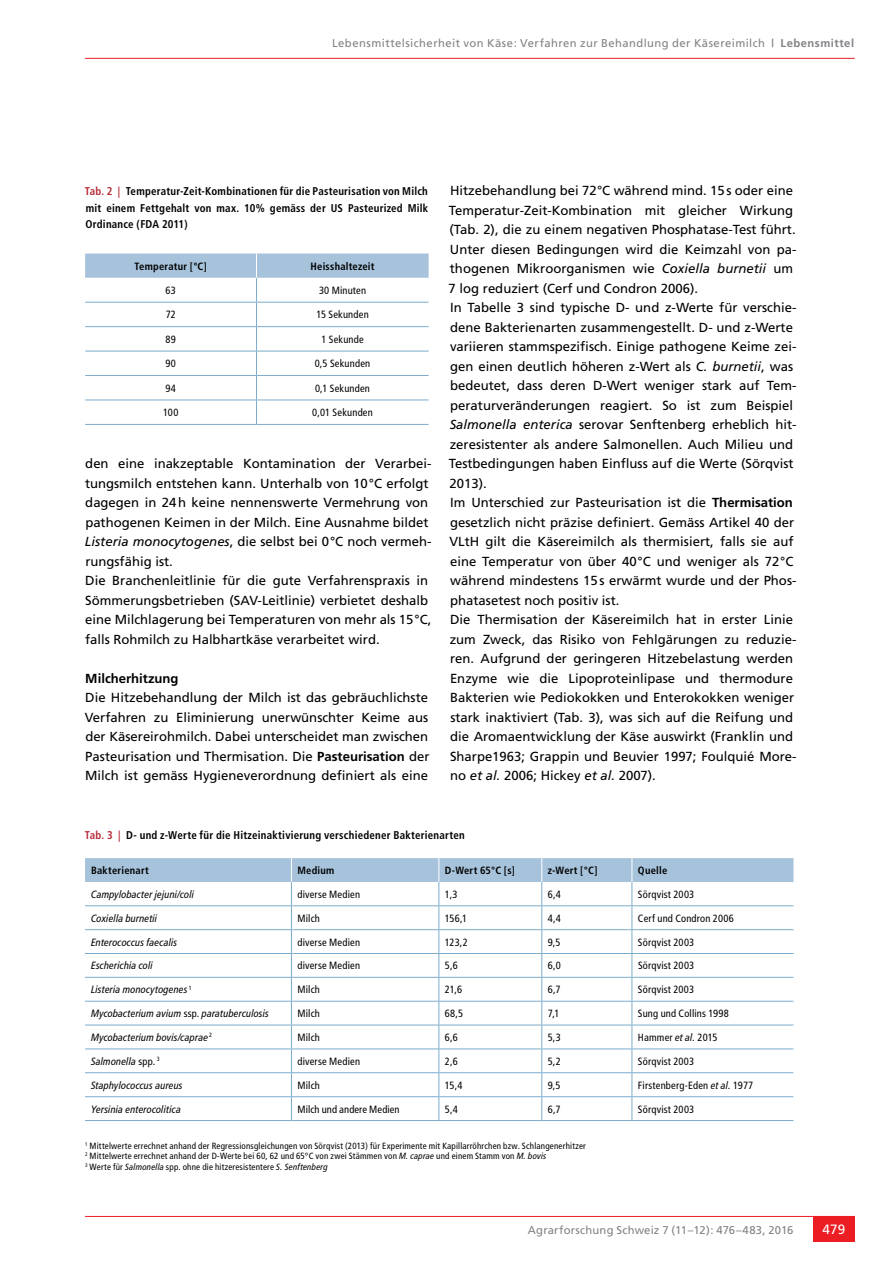
<style>
.page{position:relative;width:893px;height:1263px;background:#fff}
.page>*{position:absolute;margin:0;border:0;box-sizing:border-box;transform-origin:0 0}
.t1{font:13.5px "Frutiger";color:#fff}
.t2{font:13.2px/19.5px "Frutiger";color:#000}
.t3{font:700 13.2px "Frutiger";color:#000}
.t4{font:700 condensed 11.25px/16.5px "Frutiger";letter-spacing:.02em;color:#000;text-align:justify}
.t5{font:11.25px "Frutiger";letter-spacing:.035em;color:#808285}
.t6{font:11.25px "Frutiger";letter-spacing:.015em;color:#808285}
.t7{font:condensed 10.5px "Frutiger";letter-spacing:.015em;color:#000}
.t8{font:italic condensed 10.5px "Frutiger LT Std";letter-spacing:.01em;color:#000}
.t9{font:700 condensed 10.5px "Frutiger";letter-spacing:.02em;color:#000}
.t10{font:condensed 9px/10.8px "Frutiger";letter-spacing:.02em;color:#000}
.s1{font-weight:700}
.s2{color:#b82937}
.s3{font-style:italic}
.s4{font-family:"Frutiger";font-style:normal}
.s5{font-family:"Frutiger LT Std";font-style:italic}
</style>
<div class="page">
<hr style="left:85px;top:1216px;width:770px;height:1px;background:#ed1d24">
<div style="left:813px;top:1216px;width:42px;height:26px;background:#ed1d24"></div>
<hr style="left:85px;top:58px;width:770px;height:1px;background:#ed1d24">
<hr style="left:85px;top:424px;width:171px;height:1px;background:#7daccd">
<hr style="left:256px;top:424px;width:173px;height:1px;background:#7daccd">
<svg style="left:85px;top:254px;width:344px;height:170px"></svg>
<hr style="left:85px;top:326px;width:171px;height:1px;background:#7daccd">
<hr style="left:256px;top:326px;width:173px;height:1px;background:#7daccd">
<hr style="left:85px;top:1120px;width:206px;height:1px;background:#7daccd">
<hr style="left:291px;top:1120px;width:148px;height:1px;background:#7daccd">
<hr style="left:439px;top:1120px;width:103px;height:1px;background:#7daccd">
<hr style="left:542px;top:1120px;width:90px;height:1px;background:#7daccd">
<hr style="left:632px;top:1120px;width:161px;height:1px;background:#7daccd">
<svg style="left:85px;top:858px;width:708px;height:262px"></svg>
<hr style="left:85px;top:929px;width:206px;height:1px;background:#7daccd">
<hr style="left:291px;top:929px;width:148px;height:1px;background:#7daccd">
<hr style="left:439px;top:929px;width:103px;height:1px;background:#7daccd">
<hr style="left:542px;top:929px;width:90px;height:1px;background:#7daccd">
<hr style="left:632px;top:929px;width:161px;height:1px;background:#7daccd">
<p class="t5" style="left:332px;top:36px;width:523px">Lebensmittelsicherheit von Käse: Verfahren zur Behandlung der Käsereimilch <span class="s1">| Lebensmittel</span></p>
<p class="t4" style="left:85px;top:183px;width:345px"><span class="s2">Tab. 2 |</span> Temperatur-Zeit-Kombinationen für die Pasteurisation von Milch mit einem Fettgehalt von max. 10% gemäss der US Pasteurized Milk Ordinance (FDA 2011)</p>
<p class="t9" style="left:135px;top:260px;width:74px">Temperatur [°C]</p>
<p class="t9" style="left:311px;top:260px;width:65px">Heisshaltezeit</p>
<p class="t7" style="left:166px;top:284px;width:12px">63</p>
<p class="t7" style="left:319px;top:284px;width:49px">30 Minuten</p>
<p class="t7" style="left:166px;top:309px;width:12px">72</p>
<p class="t7" style="left:316px;top:309px;width:54px">15 Sekunden</p>
<p class="t7" style="left:166px;top:333px;width:12px">89</p>
<p class="t7" style="left:321px;top:333px;width:44px">1 Sekunde</p>
<p class="t7" style="left:166px;top:357px;width:12px">90</p>
<p class="t7" style="left:315px;top:357px;width:57px">0,5 Sekunden</p>
<p class="t7" style="left:166px;top:382px;width:12px">94</p>
<p class="t7" style="left:315px;top:382px;width:57px">0,1 Sekunden</p>
<p class="t7" style="left:163px;top:406px;width:17px">100</p>
<p class="t7" style="left:312px;top:406px;width:62px">0,01 Sekunden</p>
<p class="t2" style="left:85px;top:454px;width:348px">den eine inakzeptable Kontamination der Verarbei&shy;tungsmilch entstehen kann. Unterhalb von 10°C erfolgt dagegen in 24h keine nennenswerte Vermehrung von pathogenen Keimen in der Milch. Eine Ausnahme bildet <span class="s3">Listeria monocytogenes</span>, die selbst bei 0°C noch vermeh&shy;rungsfähig ist.<br>Die Branchenleitlinie für die gute Verfahrenspraxis in Sömmerungsbetrieben (SAV-Leitlinie) verbietet deshalb eine Milchlagerung bei Temperaturen von mehr als 15°C, falls Rohmilch zu Halbhartkäse verarbeitet wird.</p>
<p class="t3" style="left:85px;top:670px;width:95px">Milcherhitzung</p>
<p class="t2" style="left:85px;top:688px;width:346px;text-align:justify">Die Hitzebehandlung der Milch ist das gebräuchlichste Verfahren zu Eliminierung unerwünschter Keime aus der Käsereirohmilch. Dabei unterscheidet man zwischen Pasteurisation und Thermisation. Die <span class="s1">Pasteurisation</span> der Milch ist gemäss Hygieneverordnung definiert als eine</p>
<p class="t2" style="left:449px;top:181px;width:349px">Hitzebehandlung bei 72°C während mind. 15s oder eine Temperatur-Zeit-Kombination mit gleicher Wirkung (Tab. 2), die zu einem negativen Phosphatase-Test führt.<br>Unter diesen Bedingungen wird die Keimzahl von pa&shy;thogenen Mikroorganismen wie <span class="s3">Coxiella burnetii</span> um 7 log reduziert (Cerf und Condron 2006).<br>In Tabelle 3 sind typische D- und z-Werte für verschie&shy;dene Bakterienarten zusammengestellt. D- und z-Werte variieren stammspezifisch. Einige pathogene Keime zei&shy;gen einen deutlich höheren z-Wert als <span class="s3">C. burnetii</span>, was bedeutet, dass deren D-Wert weniger stark auf Tem&shy;peraturveränderungen reagiert. So ist zum Beispiel <span class="s3">Salmonella enterica</span> serovar Senftenberg erheblich hit&shy;zeresistenter als andere Salmonellen. Auch Milieu und Testbedingungen haben Einfluss auf die Werte (Sörqvist 2013).<br>Im Unterschied zur Pasteurisation ist die <span class="s1">Thermisation </span>gesetzlich nicht präzise definiert. Gemäss Artikel 40 der VLtH gilt die Käsereimilch als thermisiert, falls sie auf eine Temperatur von über 40°C und weniger als 72°C während mindestens 15s erwärmt wurde und der Phos&shy;phatasetest noch positiv ist.<br>Die Thermisation der Käsereimilch hat in erster Linie zum Zweck, das Risiko von Fehlgärungen zu reduzie&shy;ren. Aufgrund der geringeren Hitzebelastung werden Enzyme wie die Lipoproteinlipase und thermodure Bakterien wie Pediokokken und Enterokokken weniger stark inaktiviert (Tab. 3), was sich auf die Reifung und die Aromaentwicklung der Käse auswirkt (Franklin und Sharpe1963; Grappin und Beuvier 1997; Foulquié More&shy;no <span class="s3">et al.</span> 2006; Hickey <span class="s3">et al.</span> 2007).</p>
<p class="t4" style="left:85px;top:826px;width:381px"><span class="s2">Tab. 3 |</span> D- und z-Werte für die Hitzeinaktivierung verschiedener Bakterienarten</p>
<p class="t9" style="left:91px;top:864px;width:59px">Bakterienart</p>
<p class="t9" style="left:297px;top:864px;width:39px">Medium</p>
<p class="t9" style="left:445px;top:864px;width:72px">D-Wert 65°C [s]</p>
<p class="t9" style="left:548px;top:864px;width:51px">z-Wert [°C]</p>
<p class="t9" style="left:638px;top:864px;width:31px">Quelle</p>
<p class="t8" style="left:91px;top:888px;width:105px">Campylobacter jejuni/coli</p>
<p class="t7" style="left:297px;top:888px;width:64px">diverse Medien</p>
<p class="t7" style="left:445px;top:888px;width:14px">1,3</p>
<p class="t7" style="left:548px;top:888px;width:15px">6,4</p>
<p class="t7" style="left:638px;top:888px;width:58px">Sörqvist 2003</p>
<p class="t8" style="left:91px;top:912px;width:68px">Coxiella burnetii</p>
<p class="t7" style="left:297px;top:912px;width:24px">Milch</p>
<p class="t7" style="left:445px;top:912px;width:24px">156,1</p>
<p class="t7" style="left:548px;top:912px;width:15px">4,4</p>
<p class="t7" style="left:638px;top:912px;width:97px">Cerf und Condron 2006</p>
<p class="t8" style="left:91px;top:936px;width:88px">Enterococcus faecalis</p>
<p class="t7" style="left:297px;top:936px;width:64px">diverse Medien</p>
<p class="t7" style="left:445px;top:936px;width:24px">123,2</p>
<p class="t7" style="left:548px;top:936px;width:14px">9,5</p>
<p class="t7" style="left:638px;top:936px;width:58px">Sörqvist 2003</p>
<p class="t8" style="left:91px;top:959px;width:63px">Escherichia coli</p>
<p class="t7" style="left:297px;top:959px;width:64px">diverse Medien</p>
<p class="t7" style="left:445px;top:959px;width:14px">5,6</p>
<p class="t7" style="left:548px;top:959px;width:15px">6,0</p>
<p class="t7" style="left:638px;top:959px;width:58px">Sörqvist 2003</p>
<p class="t8" style="left:91px;top:983px;width:102px">Listeria monocytogenes <sup>1</sup></p>
<p class="t7" style="left:297px;top:983px;width:24px">Milch</p>
<p class="t7" style="left:445px;top:983px;width:19px">21,6</p>
<p class="t7" style="left:548px;top:983px;width:14px">6,7</p>
<p class="t7" style="left:638px;top:983px;width:58px">Sörqvist 2003</p>
<p class="t8" style="left:91px;top:1007px;width:180px">Mycobacterium avium <span class="s4">ssp.</span> paratuberculosis</p>
<p class="t7" style="left:297px;top:1007px;width:24px">Milch</p>
<p class="t7" style="left:445px;top:1007px;width:20px">68,5</p>
<p class="t7" style="left:548px;top:1007px;width:13px">7,1</p>
<p class="t7" style="left:638px;top:1007px;width:92px">Sung und Collins 1998</p>
<p class="t8" style="left:91px;top:1031px;width:123px">Mycobacterium bovis/caprae <sup>2</sup></p>
<p class="t7" style="left:297px;top:1031px;width:24px">Milch</p>
<p class="t7" style="left:445px;top:1031px;width:15px">6,6</p>
<p class="t7" style="left:548px;top:1031px;width:14px">5,3</p>
<p class="t7" style="left:638px;top:1031px;width:81px">Hammer <span class="s5">et al.</span> 2015</p>
<p class="t8" style="left:91px;top:1055px;width:70px">Salmonella <span class="s4">spp.</span> <sup>3</sup></p>
<p class="t7" style="left:297px;top:1055px;width:64px">diverse Medien</p>
<p class="t7" style="left:445px;top:1055px;width:14px">2,6</p>
<p class="t7" style="left:548px;top:1055px;width:15px">5,2</p>
<p class="t7" style="left:638px;top:1055px;width:58px">Sörqvist 2003</p>
<p class="t8" style="left:91px;top:1079px;width:93px">Staphylococcus aureus</p>
<p class="t7" style="left:297px;top:1079px;width:24px">Milch</p>
<p class="t7" style="left:445px;top:1079px;width:19px">15,4</p>
<p class="t7" style="left:548px;top:1079px;width:14px">9,5</p>
<p class="t7" style="left:638px;top:1079px;width:117px">Firstenberg-Eden <span class="s5">et al.</span> 1977</p>
<p class="t8" style="left:91px;top:1103px;width:91px">Yersinia enterocolitica</p>
<p class="t7" style="left:297px;top:1103px;width:104px">Milch und andere Medien</p>
<p class="t7" style="left:445px;top:1103px;width:14px">5,4</p>
<p class="t7" style="left:548px;top:1103px;width:14px">6,7</p>
<p class="t7" style="left:638px;top:1103px;width:58px">Sörqvist 2003</p>
<p class="t10" style="left:85px;top:1140px;width:502px"><sup>1</sup> Mittelwerte errechnet anhand der Regressionsgleichungen von Sörqvist (2013) für Experimente mit Kapillarröhrchen bzw. Schlangenerhitzer<br><sup>2</sup> Mittelwerte errechnet anhand der D-Werte bei 60, 62 und 65°C von zwei Stämmen von <span class="s5">M. caprae</span> und einem Stamm von <span class="s5">M. bovis<br></span><sup>3</sup> Werte für <span class="s5">Salmonella</span> spp. ohne die hitzeresistentere <span class="s5">S. Senftenberg</span></p>
<p class="t6" style="left:528px;top:1223px;width:267px">Agrarforschung Schweiz 7 (11–12): 476–483, 2016</p>
<p class="t1" style="left:823px;top:1221px;width:24px">479</p>
</div>
